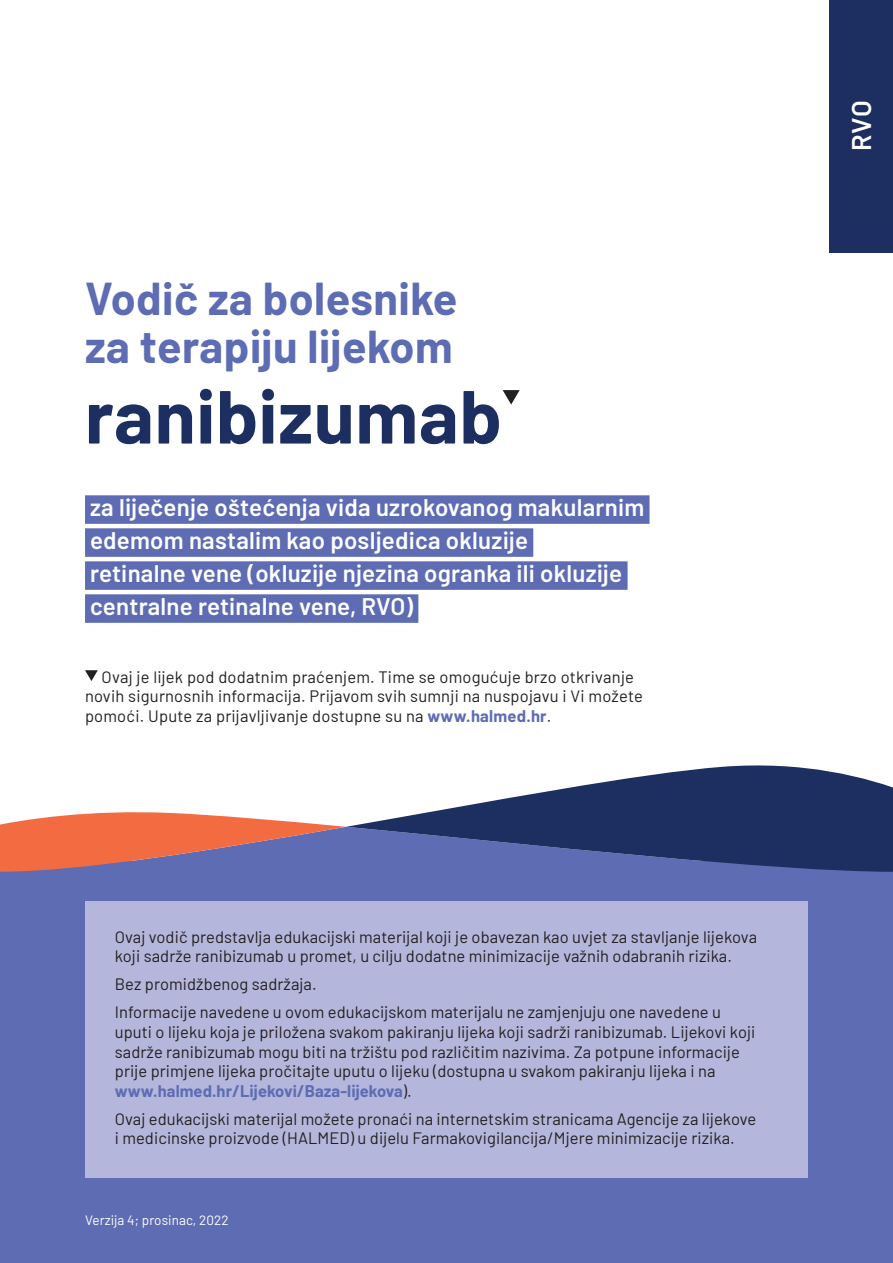
<style>
.page{position:relative;width:893px;height:1263px;background:#fff}
.page>*{position:absolute;margin:0;border:0;box-sizing:border-box;transform-origin:0 0}
.t1{font:700 75px "Barlow";letter-spacing:.01em;color:#1d2e61}
.t2{font:700 45px/48px "Barlow";letter-spacing:.01em;color:#5d6cb3}
.t3{font:600 27px "Barlow";color:#fff}
.t4{font:600 24px/33px "Barlow";letter-spacing:.01em;color:#fff}
.t5{font:16.5px/19.5px "Barlow";letter-spacing:.005em;color:#231f20}
.t6{font:13.5px "Barlow";letter-spacing:.005em;color:#fff}
.s1{font-weight:700;color:#5d6cb3}
</style>
<div class="page">
<div style="left:0;top:861px;width:893px;height:402px;background:#5d6cb3"></div>
<svg style="left:0;top:812px;width:346px;height:60px"></svg>
<svg style="left:346px;top:765px;width:547px;height:107px;fill:#1d2e61"></svg>
<div style="left:829px;top:0;width:64px;height:252px;background:#1d2e61"></div>
<div style="left:85px;top:901px;width:723px;height:277px;background:#b4b7db"></div>
<div style="left:85px;top:495px;width:564px;height:29px;background:#5d6cb3"></div>
<div style="left:85px;top:528px;width:448px;height:29px;background:#5d6cb3"></div>
<div style="left:85px;top:561px;width:543px;height:29px;background:#5d6cb3"></div>
<div style="left:85px;top:594px;width:333px;height:29px;background:#5d6cb3"></div>
<svg style="left:503px;top:390px;width:17px;height:15px"></svg>
<svg style="left:85px;top:670px;width:13px;height:11px"></svg>
<h2 class="t2" style="left:85px;top:271px;width:374px">Vodič za bolesnike za terapiju lijekom</h2>
<h1 class="t1" style="left:85px;top:361px;width:418px">ranibizumab</h1>
<h3 class="t4" style="left:90px;top:489px;width:556px">za liječenje oštećenja vida uzrokovanog makularnim edemom nastalim kao posljedica okluzije<br>retinalne vene (okluzije njezina ogranka ili okluzije centralne retinalne vene, RVO)</h3>
<p class="t5" style="left:85px;top:666px;width:559px;text-indent:17px">Ovaj je lijek pod dodatnim praćenjem. Time se omogućuje brzo otkrivanje novih sigurnosnih informacija. Prijavom svih sumnji na nuspojavu i Vi možete pomoći. Upute za prijavljivanje dostupne su na <span class="s1">www.halmed.hr</span>.</p>
<p class="t5" style="left:115px;top:926px;width:644px">Ovaj vodič predstavlja edukacijski materijal koji je obavezan kao uvjet za stavljanje lijekova koji sadrže ranibizumab u promet, u cilju dodatne minimizacije važnih odabranih rizika.</p>
<p class="t5" style="left:115px;top:969px;width:608px;line-height:28px">Bez promidžbenog sadržaja.<br>Informacije navedene u ovom edukacijskom materijalu ne zamjenjuju one navedene u</p>
<p class="t5" style="left:115px;top:1021px;width:642px">uputi o lijeku koja je priložena svakom pakiranju lijeka koji sadrži ranibizumab. Lijekovi koji sadrže ranibizumab mogu biti na tržištu pod različitim nazivima. Za potpune informacije prije primjene lijeka pročitajte uputu o lijeku (dostupna u svakom pakiranju lijeka i na <span class="s1">www.halmed.hr/Lijekovi/Baza-lijekova</span>).</p>
<p class="t5" style="left:115px;top:1107px;width:643px">Ovaj edukacijski materijal možete pronaći na internetskim stranicama Agencije za lijekove i medicinske proizvode (HALMED) u dijelu Farmakovigilancija/Mjere minimizacije rizika.</p>
<p class="t6" style="left:85px;top:1211px;width:145px">Verzija 4; prosinac, 2022</p>
<h3 class="t3" style="left:841px;top:151px;width:52px;rotate:-90deg">RVO</h3>
</div>
